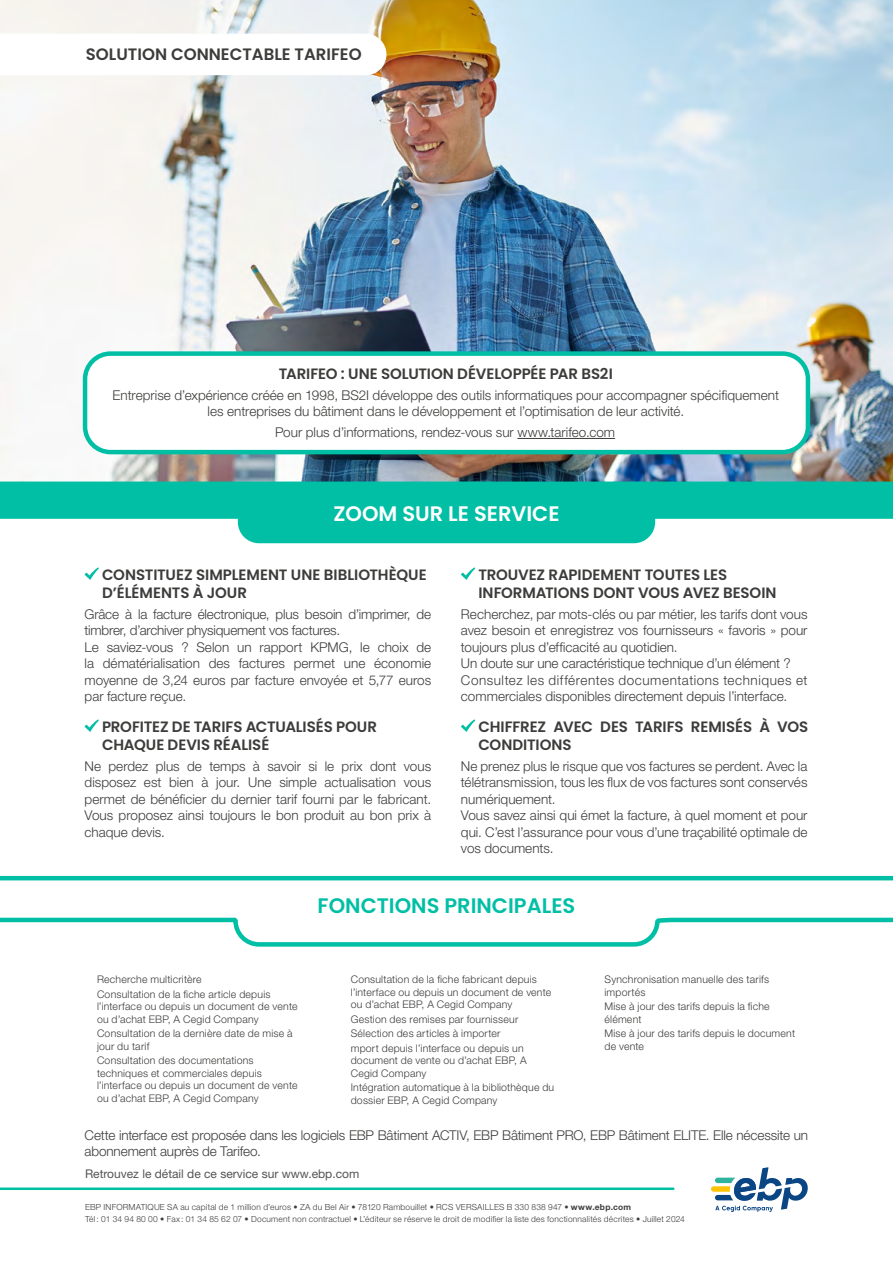
<style>
.page{position:relative;width:893px;height:1263px;background:#fff}
.page>*{position:absolute;margin:0;border:0;box-sizing:border-box;transform-origin:0 0}
.t1{font:600 21px "Poppins";color:#00bfa5}
.t2{font:600 21px "Poppins";color:#fff}
.t3{font:600 16.5px "Poppins";color:#3c3c3b}
.t4{font:600 15px/18px "Poppins";letter-spacing:-.005em;color:#3c3c3b}
.t5{font:300 13.5px/16.5px "Helvetica Neue LT Std";color:#3c3c3b}
.t6{font:12px "Helvetica Neue LT Std";color:#555454}
.t7{font:300 10.5px/12.6px "Helvetica Neue LT Std";letter-spacing:.02em;color:#3c3c3b}
.t8{font:300 8.4px/12px "Helvetica Neue LT Std";letter-spacing:.025em;color:#3c3c3b}
.s1{font-weight:700}
</style>
<div class="page">
<img style="left:0;top:0;width:893px;height:481px">
<svg style="left:0;top:34px;width:386px;height:41px"></svg>
<svg style="left:0;top:1187px;width:674px;height:3px;background:#2bc9b4"></svg>
<svg style="left:85px;top:567px;width:14px;height:13px"></svg>
<svg style="left:85px;top:719px;width:14px;height:13px"></svg>
<svg style="left:461px;top:567px;width:14px;height:13px"></svg>
<svg style="left:461px;top:719px;width:14px;height:13px"></svg>
<svg style="left:711px;top:1167px;width:97px;height:45px"></svg>
<svg style="left:0;top:481px;width:893px;height:62px;fill:#00bfa5"></svg>
<div style="left:85px;top:354px;width:723px;height:98px;background:#fff;border-radius:26px"></div>
<hr style="left:517px;top:438px;width:98px;height:1px;background:#3c3c3b">
<div style="left:83px;top:351px;width:727px;height:103px;border:4px solid #00bfa5;border-radius:26px"></div>
<svg style="left:0;top:875px;width:893px;height:72px"></svg>
<p class="t3" style="left:86px;top:44px;width:277px">SOLUTION CONNECTABLE TARIFEO</p>
<p class="t4" style="left:279px;top:365px;width:336px">TARIFEO : UNE SOLUTION DÉVELOPPÉE PAR BS2I</p>
<p class="t5" style="left:113px;top:386px;width:668px;text-align:center">Entreprise d’expérience créée en 1998, BS2I développe des outils informatiques pour accompagner spécifiquement les entreprises du bâtiment dans le développement et l’optimisation de leur activité.</p>
<p class="t5" style="left:275px;top:424px;width:342px">Pour plus d’informations, rendez-vous sur www.tarifeo.com</p>
<h1 class="t2" style="left:333px;top:502px;width:228px">ZOOM SUR LE SERVICE</h1>
<p class="t4" style="left:102px;top:566px;width:326px">CONSTITUEZ SIMPLEMENT UNE BIBLIOTHÈQUE<br>D’ÉLÉMENTS À JOUR</p>
<p class="t5" style="left:85px;top:605px;width:348px">Grâce à la facture électronique, plus besoin d’imprimer, de timbrer, d’archiver physiquement vos factures.<br>Le saviez-vous ? Selon un rapport KPMG, le choix de la dématérialisation des factures permet une économie moyenne de 3,24 euros par facture envoyée et 5,77 euros par facture reçue.</p>
<p class="t4" style="left:102px;top:718px;width:277px">PROFITEZ DE TARIFS ACTUALISÉS POUR<br>CHAQUE DEVIS RÉALISÉ</p>
<p class="t5" style="left:85px;top:757px;width:348px;text-align:justify">Ne perdez plus de temps à savoir si le prix dont vous disposez est bien à jour. Une simple actualisation vous permet de bénéficier du dernier tarif fourni par le fabricant.<br>Vous proposez ainsi toujours le bon produit au bon prix à chaque devis.</p>
<p class="t4" style="left:478px;top:566px;width:300px">TROUVEZ RAPIDEMENT TOUTES LES<br>INFORMATIONS DONT VOUS AVEZ BESOIN</p>
<p class="t5" style="left:461px;top:605px;width:348px">Recherchez, par mots-clés ou par métier, les tarifs dont vous avez besoin et enregistrez vos fournisseurs « favoris » pour toujours plus d’efficacité au quotidien.<br>Un doute sur une caractéristique technique d’un élément ?<br>Consultez les différentes documentations techniques et commerciales disponibles directement depuis l’interface.</p>
<p class="t4" style="left:478px;top:718px;width:331px">CHIFFREZ AVEC DES TARIFS REMISÉS À VOS<br>CONDITIONS</p>
<p class="t5" style="left:461px;top:757px;width:348px">Ne prenez plus le risque que vos factures se perdent. Avec la télétransmission, tous les flux de vos factures sont conservés numériquement.<br>Vous savez ainsi qui émet la facture, à quel moment et pour qui. C’est l’assurance pour vous d’une traçabilité optimale de vos documents.</p>
<h1 class="t1" style="left:318px;top:894px;width:259px">FONCTIONS PRINCIPALES</h1>
<p class="t7" style="left:97px;top:972px;width:175px;line-height:14.4px">Recherche multicritère<br>Consultation de la fiche article depuis</p>
<p class="t7" style="left:97px;top:1000px;width:202px">l’interface ou depuis un document de vente ou d’achat EBP, A Cegid Company</p>
<p class="t7" style="left:97px;top:1027px;width:197px">Consultation de la dernière date de mise à jour du tarif</p>
<p class="t7" style="left:97px;top:1054px;width:202px">Consultation des documentations techniques et commerciales depuis l’interface ou depuis un document de vente ou d’achat EBP, A Cegid Company</p>
<p class="t7" style="left:351px;top:973px;width:202px">Consultation de la fiche fabricant depuis l’interface ou depuis un document de vente ou d’achat EBP, A Cegid Company</p>
<p class="t7" style="left:351px;top:1011px;width:174px;line-height:14.4px">Gestion des remises par fournisseur<br>Sélection des articles à importer mport depuis l’interface ou depuis un</p>
<p class="t7" style="left:351px;top:1054px;width:177px">document de vente ou d’achat EBP, A<br>Cegid Company</p>
<p class="t7" style="left:351px;top:1081px;width:205px">Intégration automatique à la bibliothèque du dossier EBP, A Cegid Company</p>
<p class="t7" style="left:604px;top:973px;width:166px">Synchronisation manuelle des tarifs importés</p>
<p class="t7" style="left:604px;top:1000px;width:167px">Mise à jour des tarifs depuis la fiche élément</p>
<p class="t7" style="left:604px;top:1027px;width:192px">Mise à jour des tarifs depuis le document de vente</p>
<p class="t5" style="left:85px;top:1126px;width:725px">Cette interface est proposée dans les logiciels EBP Bâtiment ACTIV, EBP Bâtiment PRO, EBP Bâtiment ELITE. Elle nécessite un abonnement auprès de Tarifeo.</p>
<p class="t6" style="left:85px;top:1166px;width:276px">Retrouvez le détail de ce service sur www.ebp.com</p>
<p class="t8" style="left:85px;top:1201px;width:601px">EBP INFORMATIQUE SA au capital de 1 million d’euros • ZA du Bel Air • 78120 Rambouillet • RCS VERSAILLES B 330 838 947 • <span class="s1">www.ebp.com<br></span>Tél: 01 34 94 80 00 • Fax: 01 34 85 62 07 • Document non contractuel • L’éditeur se réserve le droit de modifier la liste des fonctionnalités décrites • Juillet 2024</p>
</div>
